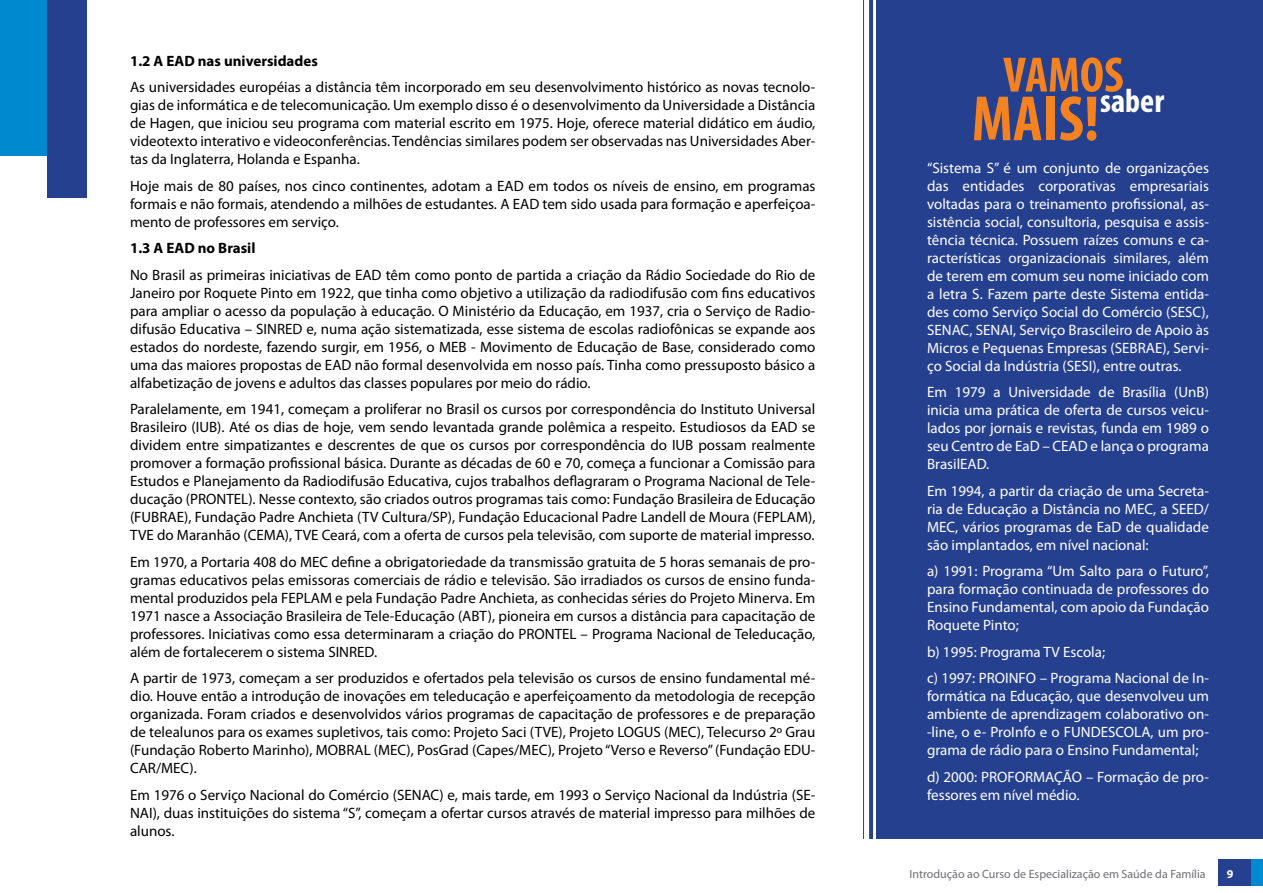
<style>
.page{position:relative;width:1263px;height:893px;background:#fff}
.page>*{position:absolute;margin:0;border:0;box-sizing:border-box;transform-origin:0 0}
.t1{font:700 condensed 64.65px "Myriad Pro";color:#f58220}
.t2{font:700 condensed 50.1px "Myriad Pro";color:#f58220}
.t3{font:15px/18px "Myriad Pro";color:#000;text-align:justify}
.t4{font:15px/18px "Myriad Pro";color:#fff;text-align:justify}
.t5{font:700 15px "Myriad Pro";color:#000}
.t6{font:12px "Myriad Pro";color:#6d6e71}
.t7{font:700 12px "Myriad Pro";color:#fff}
</style>
<div class="page">
<div style="left:1218px;top:859px;width:45px;height:27px;background:#25408f"></div>
<div style="left:1251px;top:859px;width:12px;height:27px;background:#0089cf"></div>
<div style="left:876px;top:0;width:387px;height:839px;background:#25408f"></div>
<div style="left:0;top:0;width:63px;height:155px;background:#0089cf"></div>
<div style="left:47px;top:0;width:39px;height:198px;background:#25408f"></div>
<svg style="left:869px;top:0;width:4px;height:839px;background:#2a4491"></svg>
<hr style="left:863px;top:0;width:1px;height:839px;background:#25408f">
<p class="t5" style="left:130px;top:51px;width:189px">1.2 A EAD nas universidades</p>
<p class="t3" style="left:130px;top:78px;width:687px">As universidades européias a distância têm incorporado em seu desenvolvimento histórico as novas tecnolo&shy;gias de informática e de telecomunicação. Um exemplo disso é o desenvolvimento da Universidade a Distância de Hagen, que iniciou seu programa com material escrito em 1975. Hoje, oferece material didático em áudio, videotexto interativo e videoconferências. Tendências similares podem ser observadas nas Universidades Aber&shy;tas da Inglaterra, Holanda e Espanha.</p>
<p class="t3" style="left:130px;top:177px;width:687px">Hoje mais de 80 países, nos cinco continentes, adotam a EAD em todos os níveis de ensino, em programas formais e não formais, atendendo a milhões de estudantes. A EAD tem sido usada para formação e aperfeiçoa&shy;mento de professores em serviço.</p>
<p class="t5" style="left:130px;top:238px;width:127px">1.3 A EAD no Brasil</p>
<p class="t3" style="left:130px;top:266px;width:687px">No Brasil as primeiras iniciativas de EAD têm como ponto de partida a criação da Rádio Sociedade do Rio de Janeiro por Roquete Pinto em 1922, que tinha como objetivo a utilização da radiodifusão com fins educativos para ampliar o acesso da população à educação. O Ministério da Educação, em 1937, cria o Serviço de Radio&shy;difusão Educativa – SINRED e, numa ação sistematizada, esse sistema de escolas radiofônicas se expande aos estados do nordeste, fazendo surgir, em 1956, o MEB - Movimento de Educação de Base, considerado como uma das maiores propostas de EAD não formal desenvolvida em nosso país. Tinha como pressuposto básico a alfabetização de jovens e adultos das classes populares por meio do rádio.</p>
<p class="t3" style="left:130px;top:400px;width:687px">Paralelamente, em 1941, começam a proliferar no Brasil os cursos por correspondência do Instituto Universal Brasileiro (IUB). Até os dias de hoje, vem sendo levantada grande polêmica a respeito. Estudiosos da EAD se dividem entre simpatizantes e descrentes de que os cursos por correspondência do IUB possam realmente promover a formação profissional básica. Durante as décadas de 60 e 70, começa a funcionar a Comissão para Estudos e Planejamento da Radiodifusão Educativa, cujos trabalhos deflagraram o Programa Nacional de Tele&shy;ducação (PRONTEL). Nesse contexto, são criados outros programas tais como: Fundação Brasileira de Educação (FUBRAE), Fundação Padre Anchieta (TV Cultura/SP), Fundação Educacional Padre Landell de Moura (FEPLAM), TVE do Maranhão (CEMA), TVE Ceará, com a oferta de cursos pela televisão, com suporte de material impresso.</p>
<p class="t3" style="left:130px;top:553px;width:687px">Em 1970, a Portaria 408 do MEC define a obrigatoriedade da transmissão gratuita de 5 horas semanais de pro&shy;gramas educativos pelas emissoras comerciais de rádio e televisão. São irradiados os cursos de ensino funda&shy;mental produzidos pela FEPLAM e pela Fundação Padre Anchieta, as conhecidas séries do Projeto Minerva. Em 1971 nasce a Associação Brasileira de Tele-Educação (ABT), pioneira em cursos a distância para capacitação de professores. Iniciativas como essa determinaram a criação do PRONTEL – Programa Nacional de Teleducação, além de fortalecerem o sistema SINRED.</p>
<p class="t3" style="left:130px;top:669px;width:687px">A partir de 1973, começam a ser produzidos e ofertados pela televisão os cursos de ensino fundamental mé&shy;dio. Houve então a introdução de inovações em teleducação e aperfeiçoamento da metodologia de recepção organizada. Foram criados e desenvolvidos vários programas de capacitação de professores e de preparação de telealunos para os exames supletivos, tais como: Projeto Saci (TVE), Projeto LOGUS (MEC), Telecurso 2º Grau (Fundação Roberto Marinho), MOBRAL (MEC), PosGrad (Capes/MEC), Projeto “Verso e Reverso” (Fundação EDU-CAR/MEC).</p>
<p class="t3" style="left:130px;top:786px;width:687px">Em 1976 o Serviço Nacional do Comércio (SENAC) e, mais tarde, em 1993 o Serviço Nacional da Indústria (SE-NAI), duas instituições do sistema “S”, começam a ofertar cursos através de material impresso para milhões de alunos.</p>
<h2 class="t2" style="left:1003px;top:44px;width:122px">VAMOS</h2>
<h1 class="t1" style="left:972px;top:78px;width:194px">MAIS!<sup>saber</sup></h1>
<p class="t4" style="left:927px;top:159px;width:283px">“Sistema S” é um conjunto de organizações das entidades corporativas empresariais voltadas para o treinamento profissional, as&shy;sistência social, consultoria, pesquisa e assis&shy;tência técnica. Possuem raízes comuns e ca&shy;racterísticas organizacionais similares, além de terem em comum seu nome iniciado com a letra S. Fazem parte deste Sistema entida&shy;des como Serviço Social do Comércio (SESC), SENAC, SENAI, Serviço Brascileiro de Apoio às Micros e Pequenas Empresas (SEBRAE), Servi&shy;ço Social da Indústria (SESI), entre outras.</p>
<p class="t4" style="left:927px;top:383px;width:283px">Em 1979 a Universidade de Brasília (UnB) inicia uma prática de oferta de cursos veicu&shy;lados por jornais e revistas, funda em 1989 o seu Centro de EaD – CEAD e lança o programa BrasilEAD.</p>
<p class="t4" style="left:927px;top:482px;width:283px">Em 1994, a partir da criação de uma Secreta&shy;ria de Educação a Distância no MEC, a SEED/ MEC, vários programas de EaD de qualidade são implantados, em nível nacional:</p>
<p class="t4" style="left:927px;top:562px;width:283px">a) 1991: Programa “Um Salto para o Futuro”, para formação continuada de professores do Ensino Fundamental, com apoio da Fundação Roquete Pinto;</p>
<p class="t4" style="left:927px;top:638px;width:283px;line-height:26.5px">b) 1995: Programa TV Escola;<br>c) 1997: PROINFO – Programa Nacional de In-</p>
<p class="t4" style="left:927px;top:687px;width:283px">formática na Educação, que desenvolveu um ambiente de aprendizagem colaborativo on--line, o e- ProInfo e o FUNDESCOLA, um pro&shy;grama de rádio para o Ensino Fundamental;</p>
<p class="t4" style="left:927px;top:768px;width:283px">d) 2000: PROFORMAÇÃO – Formação de pro&shy;fessores em nível médio.</p>
<p class="t6" style="left:909px;top:866px;width:298px">Introdução ao Curso de Especialização em Saúde da Família</p>
<p class="t7" style="left:1227px;top:866px;width:8px">9</p>
</div>
